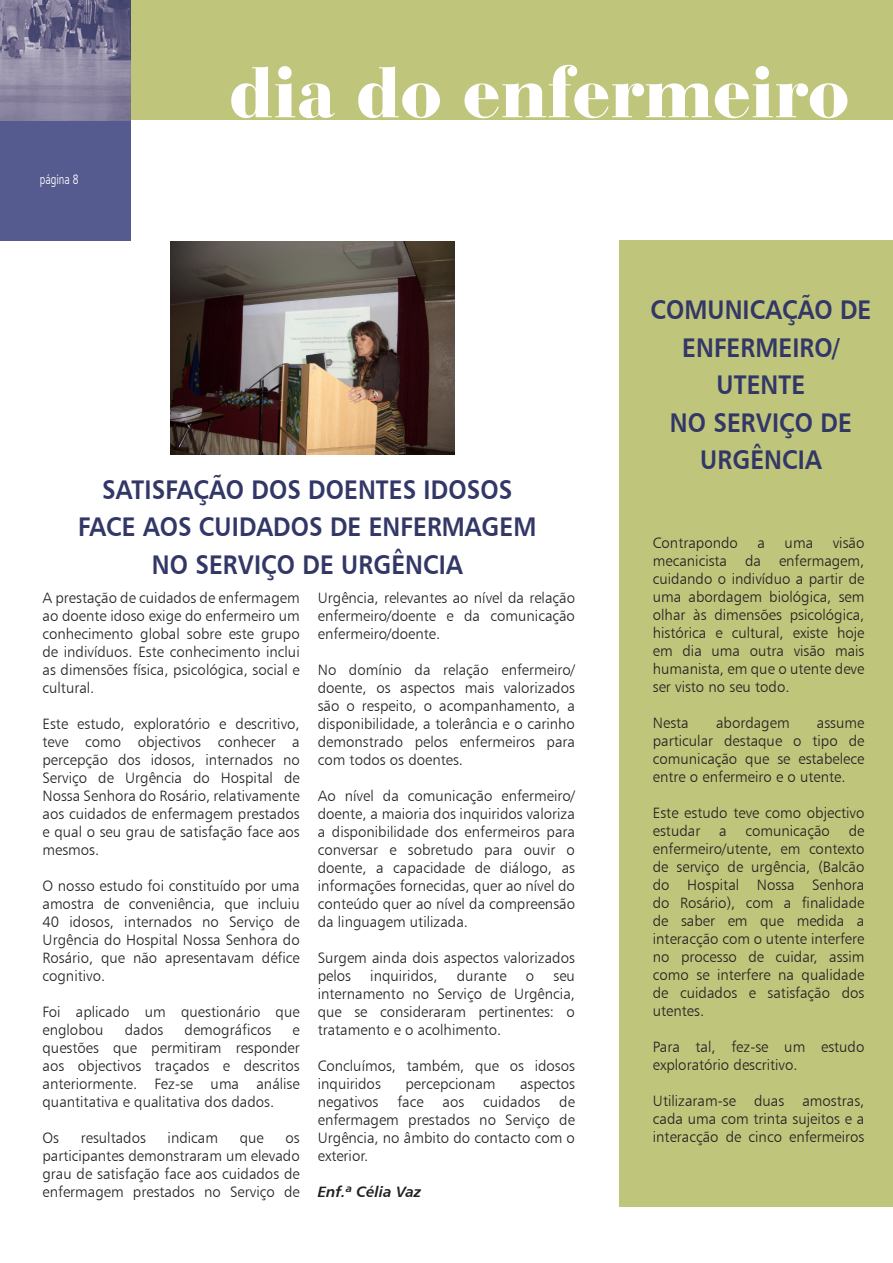
<style>
.page{position:relative;width:893px;height:1263px;background:#fff}
.page>*{position:absolute;margin:0;border:0;box-sizing:border-box;transform-origin:0 0}
.t1{font:900 75px "Bauer Bodoni BT";letter-spacing:.005em;color:#fff}
.t2{font:27px/37.5px "Humanist 777 BT Bold B";letter-spacing:.005em;color:#323766;text-align:center;scale:.9 1}
.t3{font:15px/18px "Humanist 777 BT Light B";color:#231f20;text-align:justify}
.t4{font:15px "Humanist 777 BT Bold Italic B";color:#231f20}
.t5{font:13.5px "Frut";color:#fff;scale:.9 1}
</style>
<div class="page">
<div style="left:0;top:120px;width:131px;height:120px;background:#555b8e"></div>
<div style="left:0;top:0;width:893px;height:120px;background:#bfc57b"></div>
<div style="left:619px;top:240px;width:274px;height:966px;background:#bfc57b"></div>
<img style="left:0;top:0;width:131px;height:120px">
<img style="left:171px;top:242px;width:283px;height:212px">
<p class="t5" style="left:40px;top:172px;width:45px">página 8</p>
<h1 class="t1" style="left:229px;top:45px;width:621px">dia do enfermeiro</h1>
<h2 class="t2" style="left:650px;top:290px;width:247px">COMUNICAÇÃO DE<br>ENFERMEIRO/<br>UTENTE<br>NO SERVIÇO DE<br>URGÊNCIA</h2>
<h2 class="t2" style="left:78px;top:470px;width:511px">SATISFAÇÃO DOS DOENTES IDOSOS<br>FACE AOS CUIDADOS DE ENFERMAGEM<br>NO SERVIÇO DE URGÊNCIA</h2>
<p class="t3" style="left:43px;top:588px;width:259px">A prestação de cuidados de enfermagem ao doente idoso exige do enfermeiro um conhecimento global sobre este grupo de indivíduos. Este conhecimento inclui as dimensões física, psicológica, social e cultural.</p>
<p class="t3" style="left:43px;top:714px;width:259px">Este estudo, exploratório e descritivo, teve como objectivos conhecer a percepção dos idosos, internados no Serviço de Urgência do Hospital de Nossa Senhora do Rosário, relativamente aos cuidados de enfermagem prestados e qual o seu grau de satisfação face aos mesmos.</p>
<p class="t3" style="left:43px;top:876px;width:259px">O nosso estudo foi constituído por uma amostra de conveniência, que incluiu 40 idosos, internados no Serviço de Urgência do Hospital Nossa Senhora do Rosário, que não apresentavam défice cognitivo.</p>
<p class="t3" style="left:43px;top:1002px;width:259px">Foi aplicado um questionário que englobou</p>
<p class="t3" style="left:125px;top:1020px;width:40px">dados</p>
<p class="t3" style="left:185px;top:1020px;width:88px">demográficos</p>
<p class="t3" style="left:43px;top:1020px;width:259px;text-indent:250px">e questões que permitiram responder aos objectivos traçados e descritos anteriormente. Fez-se uma análise quantitativa e qualitativa dos dados.</p>
<p class="t3" style="left:43px;top:1128px;width:18px">Os</p>
<p class="t3" style="left:81px;top:1128px;width:67px">resultados</p>
<p class="t3" style="left:168px;top:1128px;width:52px">indicam</p>
<p class="t3" style="left:240px;top:1128px;width:26px">que</p>
<p class="t3" style="left:43px;top:1128px;width:259px;text-indent:243px">os participantes demonstraram um elevado grau de satisfação face aos cuidados de enfermagem prestados no Serviço de</p>
<p class="t3" style="left:318px;top:588px;width:259px">Urgência, relevantes ao nível da relação enfermeiro/doente e da comunicação enfermeiro/doente.</p>
<p class="t3" style="left:318px;top:660px;width:259px">No domínio da relação enfermeiro/ doente, os aspectos mais valorizados são o respeito, o acompanhamento, a disponibilidade, a tolerância e o carinho demonstrado pelos enfermeiros para com todos os doentes.</p>
<p class="t3" style="left:318px;top:786px;width:259px">Ao nível da comunicação enfermeiro/ doente, a maioria dos inquiridos valoriza a disponibilidade dos enfermeiros para conversar e sobretudo para ouvir o doente, a capacidade de diálogo, as informações fornecidas, quer ao nível do conteúdo quer ao nível da compreensão da linguagem utilizada.</p>
<p class="t3" style="left:318px;top:948px;width:259px">Surgem ainda dois aspectos valorizados pelos</p>
<p class="t3" style="left:370px;top:966px;width:69px">inquiridos,</p>
<p class="t3" style="left:457px;top:966px;width:51px">durante</p>
<p class="t3" style="left:526px;top:966px;width:10px">o</p>
<p class="t3" style="left:318px;top:966px;width:259px;text-indent:236px">seu internamento no Serviço de Urgência, que se consideraram pertinentes: o tratamento e o acolhimento.</p>
<p class="t3" style="left:318px;top:1056px;width:259px">Concluímos, também, que os idosos inquiridos</p>
<p class="t3" style="left:405px;top:1074px;width:92px">percepcionam</p>
<p class="t3" style="left:520px;top:1074px;width:56px">aspectos</p>
<p class="t3" style="left:318px;top:1092px;width:62px">negativos</p>
<p class="t3" style="left:397px;top:1092px;width:28px">face</p>
<p class="t3" style="left:443px;top:1092px;width:23px">aos</p>
<p class="t3" style="left:483px;top:1092px;width:59px">cuidados</p>
<p class="t3" style="left:318px;top:1092px;width:259px;text-indent:242px">de enfermagem prestados no Serviço de Urgência, no âmbito do contacto com o exterior.</p>
<p class="t4" style="left:318px;top:1182px;width:105px">Enf.ª Célia Vaz</p>
<p class="t3" style="left:653px;top:533px;width:87px">Contrapondo</p>
<p class="t3" style="left:757px;top:533px;width:9px">a</p>
<p class="t3" style="left:785px;top:533px;width:30px">uma</p>
<p class="t3" style="left:653px;top:533px;width:213px;text-indent:180px">visão mecanicista da enfermagem, cuidando o indivíduo a partir de uma abordagem biológica, sem olhar às dimensões psicológica, histórica e cultural, existe hoje em dia uma outra visão mais humanista, em que o utente deve ser visto no seu todo.</p>
<p class="t3" style="left:653px;top:713px;width:37px">Nesta</p>
<p class="t3" style="left:716px;top:713px;width:75px">abordagem</p>
<p class="t3" style="left:653px;top:713px;width:213px;text-indent:164px">assume particular destaque o tipo de comunicação que se estabelece entre o enfermeiro e o utente.</p>
<p class="t3" style="left:653px;top:803px;width:213px">Este estudo teve como objectivo estudar</p>
<p class="t3" style="left:653px;top:821px;width:213px;text-indent:196px">de enfermeiro/utente, em contexto de serviço de urgência, (Balcão do Hospital Nossa Senhora do Rosário), com a finalidade de saber em que medida a interacção com o utente interfere no processo de cuidar, assim como se interfere na qualidade de cuidados e satisfação dos utentes.</p>
<p class="t3" style="left:653px;top:1037px;width:213px">Para tal, fez-se um estudo exploratório descritivo.</p>
<p class="t3" style="left:653px;top:1091px;width:213px">Utilizaram-se duas amostras, cada uma com trinta sujeitos e a interacção de cinco enfermeiros</p>
<p class="t3" style="left:719px;top:821px;width:9px">a</p>
<p class="t3" style="left:745px;top:821px;width:86px">comunicação</p>
</div>
